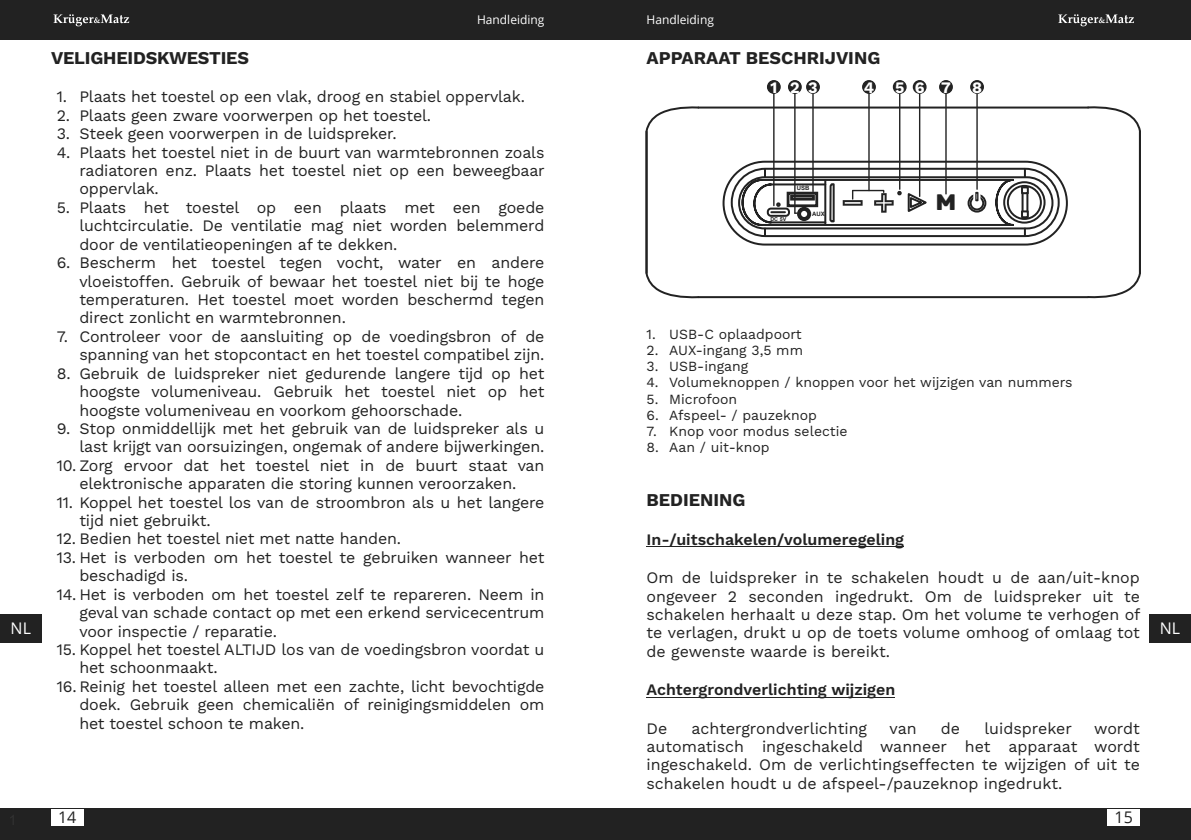
<style>
.page{position:relative;width:1191px;height:840px;background:#fff}
.page>*{position:absolute;margin:0;border:0;box-sizing:border-box;transform-origin:0 0}
.t1{font:700 22.4px "Rubik";color:#222;scale:1.12 1}
.t2{font:700 18px "Work Sans";color:#222}
.t3{font:16px/18.4px "Work Sans";letter-spacing:-.01em;color:#222;text-align:justify}
.t4{font:600 16px "Work Sans";color:#222}
.t5{font:700 16px "Work Sans";color:#fff}
.t6{font:16px "Open Sans";color:#222}
.t7{font:16px "Open Sans";color:#fff}
.t8{font:14px "Work Sans";color:#222}
.t9{font:12px "Open Sans";color:#fff}
.t10{font:700 6px "Arial";color:#222}
.t11{font:700 5.4px "Arial";color:#222}
</style>
<div class="page">
<div style="left:595px;top:0;width:596px;height:40px;background:#222"></div>
<div style="left:595px;top:808px;width:596px;height:31px;background:#222"></div>
<svg style="left:1058px;top:14px;width:76px;height:12px"></svg>
<div style="left:1107px;top:808px;width:33px;height:17px;background:#fff"></div>
<div style="left:1149px;top:613px;width:42px;height:29px;background:#222"></div>
<div style="left:0;top:808px;width:595px;height:31px;background:#222"></div>
<div style="left:0;top:0;width:595px;height:40px;background:#222"></div>
<svg style="left:54px;top:14px;width:75px;height:12px"></svg>
<div style="left:51px;top:808px;width:32px;height:17px;background:#fff"></div>
<div style="left:0;top:613px;width:42px;height:29px;background:#222"></div>
<svg style="left:10px;top:815px;width:4px;height:9px"></svg>
<div style="left:967px;top:194px;width:19px;height:18px;border:2px solid #222;border-radius:50%"></div>
<div style="left:969px;top:196px;width:15px;height:14px;border:2px solid #222;border-radius:50%"></div>
<div style="left:973px;top:189px;width:7px;height:14px;border:2px solid #fff;border-radius:2px"></div>
<div style="left:842px;top:200px;width:20px;height:5px;background:#222"></div>
<div style="left:797px;top:207px;width:14px;height:14px;border:4px solid #222;border-radius:50%"></div>
<div style="left:767px;top:207px;width:23px;height:10px;border:2px solid #222;border-radius:3px"></div>
<div style="left:722px;top:161px;width:345px;height:84px;border:2px solid #222;border-radius:41px"></div>
<div style="left:730px;top:168px;width:329px;height:69px;border:2px solid #222;border-radius:34px"></div>
<div style="left:738px;top:176px;width:315px;height:53px;border:2px solid #222;border-radius:26px"></div>
<div style="left:1003px;top:181px;width:42px;height:42px;border:2px solid #222;border-radius:50%"></div>
<div style="left:1007px;top:185px;width:34px;height:35px;border:2px solid #222;border-radius:50%"></div>
<div style="left:1021px;top:186px;width:7px;height:8px;border:2px solid #222"></div>
<div style="left:1021px;top:210px;width:7px;height:8px;border:2px solid #222"></div>
<svg style="left:1021px;top:193px;width:7px;height:18px"></svg>
<hr style="left:761px;top:179px;width:251px;height:2px;background:#222">
<hr style="left:761px;top:224px;width:251px;height:2px;background:#222">
<hr style="left:771px;top:183px;width:54px;height:2px;background:#222">
<hr style="left:771px;top:221px;width:54px;height:2px;background:#222">
<hr style="left:824px;top:180px;width:2px;height:45px;background:#222">
<svg style="left:994px;top:178px;width:20px;height:49px"></svg>
<div style="left:786px;top:192px;width:32px;height:15px;border:3px solid #222"></div>
<div style="left:790px;top:194px;width:25px;height:6px;border:3px solid #222"></div>
<hr style="left:698px;top:106px;width:390px;height:2px;background:#222">
<hr style="left:698px;top:296px;width:390px;height:2px;background:#222">
<svg style="left:645px;top:106px;width:55px;height:193px"></svg>
<svg style="left:1086px;top:106px;width:55px;height:193px"></svg>
<svg style="left:1024px;top:169px;width:2px;height:8px"></svg>
<svg style="left:1024px;top:228px;width:2px;height:8px"></svg>
<svg style="left:829px;top:183px;width:6px;height:40px"></svg>
<svg style="left:740px;top:169px;width:45px;height:67px"></svg>
<hr style="left:773px;top:93px;width:1px;height:112px;background:#222">
<hr style="left:794px;top:93px;width:1px;height:120px;background:#222">
<hr style="left:812px;top:93px;width:1px;height:98px;background:#222">
<hr style="left:868px;top:93px;width:1px;height:97px;background:#222">
<svg style="left:844px;top:189px;width:83px;height:24px"></svg>
<hr style="left:919px;top:93px;width:1px;height:103px;background:#222">
<hr style="left:945px;top:93px;width:1px;height:101px;background:#222">
<hr style="left:976px;top:93px;width:1px;height:96px;background:#222">
<hr style="left:899px;top:93px;width:1px;height:96px;background:#222">
<div style="left:767px;top:80px;width:13px;height:14px;background:#222;border:1px solid #222;border-radius:50%"></div>
<div style="left:806px;top:80px;width:14px;height:14px;background:#222;border:1px solid #222;border-radius:50%"></div>
<div style="left:862px;top:80px;width:14px;height:14px;background:#222;border:1px solid #222;border-radius:50%"></div>
<div style="left:892px;top:80px;width:14px;height:14px;background:#222;border:1px solid #222;border-radius:50%"></div>
<div style="left:912px;top:80px;width:14px;height:14px;background:#222;border:1px solid #222;border-radius:50%"></div>
<div style="left:939px;top:80px;width:14px;height:14px;background:#222;border:1px solid #222;border-radius:50%"></div>
<div style="left:970px;top:80px;width:14px;height:14px;background:#222;border:1px solid #222;border-radius:50%"></div>
<div style="left:788px;top:80px;width:13px;height:14px;background:#222;border:1px solid #222;border-radius:50%"></div>
<hr style="left:646px;top:546px;width:258px;height:1px;background:#222">
<hr style="left:646px;top:696px;width:249px;height:1px;background:#222">
<p class="t9" style="left:477px;top:15px;width:69px">Handleiding</p>
<p class="t9" style="left:646px;top:15px;width:69px">Handleiding</p>
<p class="t2" style="left:51px;top:47px;width:199px">VELIGHEIDSKWESTIES</p>
<p class="t3" style="left:57px;top:88px;width:470px">1. Plaats het toestel op een vlak, droog en stabiel oppervlak.</p>
<p class="t3" style="left:57px;top:106px;width:376px">2. Plaats geen zware voorwerpen op het toestel.</p>
<p class="t3" style="left:57px;top:124px;width:341px">3. Steek geen voorwerpen in de luidspreker.</p>
<p class="t3" style="left:79px;top:143px;width:467px;text-indent:-23px">4. Plaats het toestel niet in de buurt van warmtebronnen zoals radiatoren enz. Plaats het toestel niet op een beweegbaar oppervlak.</p>
<p class="t3" style="left:79px;top:198px;width:466px;text-indent:-23px">5. Plaats het toestel op een plaats met een goede luchtcirculatie. De ventilatie mag niet worden belemmerd door de ventilatieopeningen af te dekken.</p>
<p class="t3" style="left:79px;top:253px;width:466px;text-indent:-23px">6. Bescherm het toestel tegen vocht, water en andere vloeistoffen. Gebruik of bewaar het toestel niet bij te hoge temperaturen. Het toestel moet worden beschermd tegen direct zonlicht en warmtebronnen.</p>
<p class="t3" style="left:57px;top:327px;width:489px;text-align:right">7. Controleer voor de aansluiting op de voedingsbron of de spanning van het stopcontact en het toestel compatibel zijn.</p>
<p class="t3" style="left:79px;top:364px;width:466px;text-indent:-23px">8. Gebruik de luidspreker niet gedurende langere tijd op het hoogste volumeniveau. Gebruik het toestel niet op het hoogste volumeniveau en voorkom gehoorschade.</p>
<p class="t3" style="left:57px;top:419px;width:489px;text-align:right">9. Stop onmiddellijk met het gebruik van de luidspreker als u last krijgt van oorsuizingen, ongemak of andere bijwerkingen.</p>
<p class="t3" style="left:57px;top:456px;width:489px;text-align:center">10. Zorg ervoor dat het toestel niet in de buurt staat van elektronische apparaten die storing kunnen veroorzaken.</p>
<p class="t3" style="left:79px;top:492px;width:466px;text-indent:-23px">11. Koppel het toestel los van de stroombron als u het langere tijd niet gebruikt.</p>
<p class="t3" style="left:57px;top:529px;width:346px">12. Bedien het toestel niet met natte handen.</p>
<p class="t3" style="left:79px;top:548px;width:466px;text-indent:-23px">13. Het is verboden om het toestel te gebruiken wanneer het beschadigd is.</p>
<p class="t3" style="left:79px;top:584px;width:466px;text-indent:-23px">14. Het is verboden om het toestel zelf te repareren. Neem in geval van schade contact op met een erkend servicecentrum voor inspectie / reparatie.</p>
<p class="t3" style="left:79px;top:640px;width:466px;text-indent:-23px">15. Koppel het toestel ALTIJD los van de voedingsbron voordat u het schoonmaakt.</p>
<p class="t3" style="left:79px;top:676px;width:466px;text-indent:-23px">16. Reinig het toestel alleen met een zachte, licht bevochtigde doek. Gebruik geen chemicaliën of reinigingsmiddelen om het toestel schoon te maken.</p>
<p class="t2" style="left:646px;top:47px;width:235px">APPARAAT BESCHRIJVING</p>
<p class="t5" style="left:770px;top:78px;width:49px">1 23</p>
<p class="t5" style="left:864px;top:78px;width:12px">4</p>
<p class="t5" style="left:895px;top:78px;width:57px">56 7</p>
<p class="t5" style="left:972px;top:78px;width:12px">8</p>
<p class="t10" style="left:797px;top:186px;width:14px">USB</p>
<h1 class="t1" style="left:935px;top:193px;width:20px">M</h1>
<p class="t10" style="left:812px;top:211px;width:14px">AUX</p>
<p class="t11" style="left:770px;top:217px;width:17px">DC 5V</p>
<p class="t8" style="left:646px;top:326px;width:157px">1. USB-C oplaadpoort</p>
<p class="t8" style="left:646px;top:342px;width:158px">2. AUX-ingang 3,5 mm</p>
<p class="t8" style="left:646px;top:358px;width:103px">3. USB-ingang</p>
<p class="t8" style="left:646px;top:374px;width:427px">4. Volumeknoppen / knoppen voor het wijzigen van nummers</p>
<p class="t8" style="left:646px;top:390px;width:92px">5. Microfoon</p>
<p class="t8" style="left:646px;top:406px;width:172px">6. Afspeel- / pauzeknop</p>
<p class="t8" style="left:646px;top:422px;width:203px">7. Knop voor modus selectie</p>
<p class="t8" style="left:646px;top:438px;width:125px">8. Aan / uit-knop</p>
<p class="t2" style="left:646px;top:489px;width:101px">BEDIENING</p>
<p class="t4" style="left:646px;top:529px;width:259px">In-/uitschakelen/volumeregeling</p>
<p class="t3" style="left:646px;top:568px;width:495px">Om de luidspreker in te schakelen houdt u de aan/uit-knop ongeveer 2 seconden ingedrukt. Om de luidspreker uit te schakelen herhaalt u deze stap. Om het volume te verhogen of te verlagen, drukt u op de toets volume omhoog of omlaag tot de gewenste waarde is bereikt.</p>
<p class="t4" style="left:646px;top:680px;width:250px">Achtergrondverlichting wijzigen</p>
<p class="t3" style="left:646px;top:718px;width:22px">De</p>
<p class="t3" style="left:691px;top:718px;width:177px">achtergrondverlichting</p>
<p class="t3" style="left:889px;top:718px;width:29px">van</p>
<p class="t3" style="left:941px;top:718px;width:21px">de</p>
<p class="t3" style="left:984px;top:718px;width:89px">luidspreker</p>
<p class="t7" style="left:11px;top:621px;width:22px">NL</p>
<p class="t7" style="left:1159px;top:621px;width:22px">NL</p>
<p class="t3" style="left:646px;top:718px;width:495px;text-indent:447px">wordt automatisch ingeschakeld wanneer het apparaat wordt ingeschakeld. Om de verlichtingseffecten te wijzigen of uit te schakelen houdt u de afspeel-/pauzeknop ingedrukt.</p>
<p class="t6" style="left:58px;top:810px;width:20px">14</p>
<p class="t6" style="left:1114px;top:810px;width:20px">15</p>
</div>
